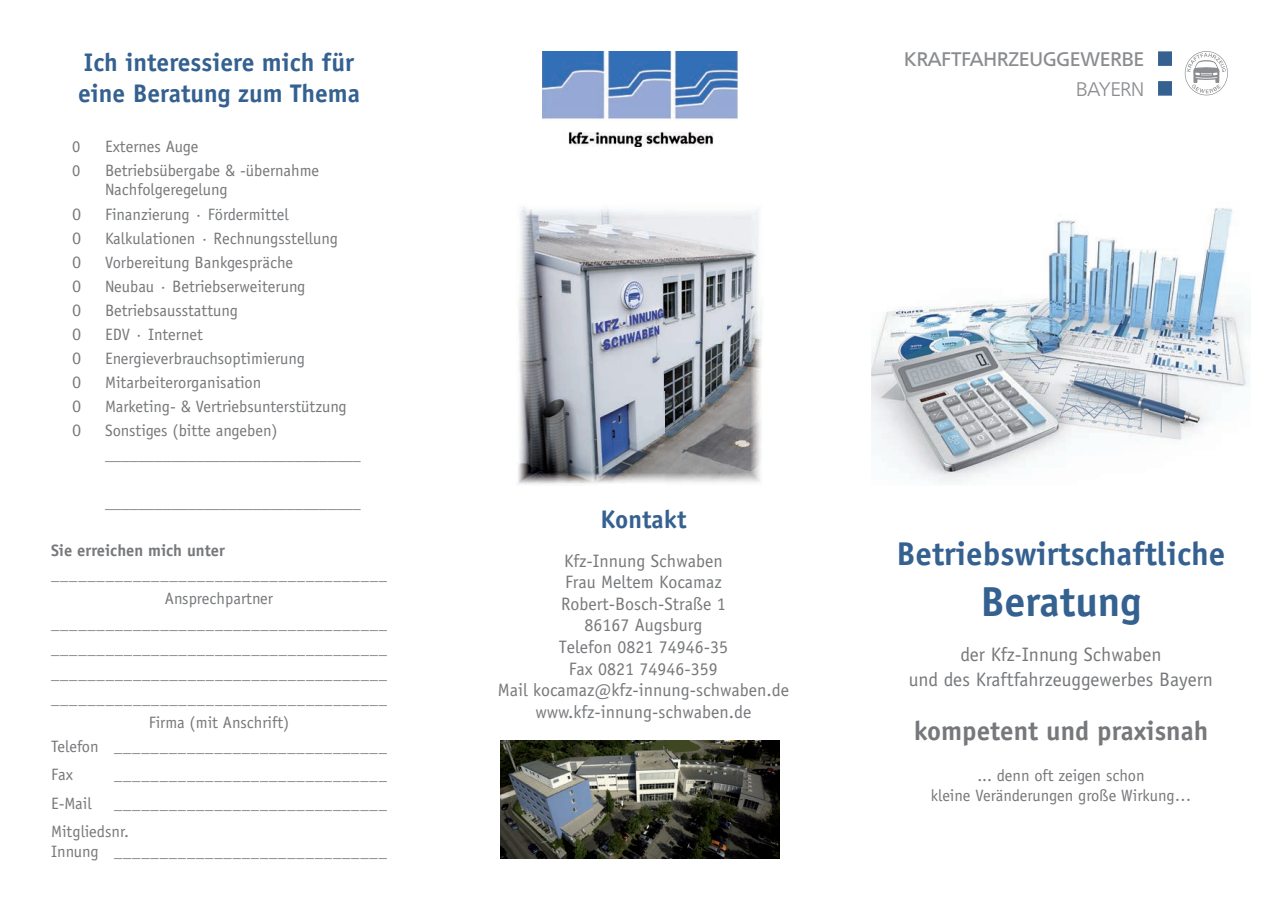
<style>
.page{position:relative;width:1280px;height:910px;background:#fff}
.page>*{position:absolute;margin:0;border:0;box-sizing:border-box;transform-origin:0 0}
.t1{font:700 42px "Officina Sans";color:#356190}
.t2{font:700 33px "Officina Sans";color:#356190}
.t3{font:700 27px "Officina Sans";color:#76787b}
.t4{font:700 25.5px/30.6px "Officina Sans";color:#356190}
.t5{font:19.5px/25.2px "Officina Sans";color:#76787b;text-align:center}
.t6{font:19.5px "Freeborn SB";color:#8a8c8f}
.t7{font:300 19.5px "Freeborn SB";color:#8a8c8f}
.t8{font:18px/21.6px "Officina Sans";color:#76787b;text-align:center}
.t9{font:16.5px/24.6px "Officina Sans";color:#76787b}
.t10{font:700 16.5px "Officina Sans";color:#76787b}
.s1{font-family:"Officina Sans ITC Pro"}
</style>
<div class="page">
<svg style="left:1185px;top:51px;width:43px;height:44px"></svg>
<div style="left:1158px;top:51px;width:14px;height:15px;background:#356190;border:2px solid #356190"></div>
<div style="left:1158px;top:81px;width:14px;height:15px;background:#356190;border:2px solid #356190"></div>
<img style="left:871px;top:208px;width:378px;height:274px">
<img style="left:542px;top:51px;width:195px;height:96px">
<img style="left:518px;top:206px;width:244px;height:278px">
<img style="left:501px;top:741px;width:278px;height:118px">
<h3 class="t4" style="left:78px;top:47px;width:283px">Ich interessiere mich für eine Beratung zum Thema</h3>
<p class="t9" style="left:72px;top:134px;width:10px">0</p>
<p class="t9" style="left:105px;top:134px;width:95px">Externes Auge</p>
<p class="t9" style="left:72px;top:158px;width:10px">0</p>
<p class="t9" style="left:105px;top:160px;width:215px;line-height:19.8px">Betriebsübergabe &amp; -übernahme<br>Nachfolgeregelung</p>
<p class="t9" style="left:72px;top:202px;width:11px">O</p>
<p class="t9" style="left:105px;top:202px;width:185px">Finanzierung · Fördermittel</p>
<p class="t9" style="left:72px;top:226px;width:11px">O</p>
<p class="t9" style="left:105px;top:226px;width:234px">Kalkulationen · Rechnungsstellung</p>
<p class="t9" style="left:72px;top:250px;width:11px">O</p>
<p class="t9" style="left:105px;top:250px;width:190px">Vorbereitung Bankgespräche</p>
<p class="t9" style="left:72px;top:274px;width:11px">O</p>
<p class="t9" style="left:105px;top:274px;width:202px">Neubau · Betriebserweiterung</p>
<p class="t9" style="left:72px;top:298px;width:11px">O</p>
<p class="t9" style="left:105px;top:298px;width:134px">Betriebsausstattung</p>
<p class="t9" style="left:72px;top:322px;width:11px">O</p>
<p class="t9" style="left:105px;top:322px;width:99px">EDV · Internet</p>
<p class="t9" style="left:72px;top:346px;width:11px">O</p>
<p class="t9" style="left:105px;top:346px;width:201px">Energieverbrauchsoptimierung</p>
<p class="t9" style="left:72px;top:370px;width:11px">O</p>
<p class="t9" style="left:105px;top:370px;width:158px">Mitarbeiterorganisation</p>
<p class="t9" style="left:72px;top:394px;width:11px">O</p>
<p class="t9" style="left:105px;top:394px;width:243px">Marketing- &amp; Vertriebsunterstützung</p>
<p class="t9" style="left:72px;top:418px;width:11px">O</p>
<p class="t9" style="left:105px;top:418px;width:257px;line-height:24px">Sonstiges (bitte angeben) _______________________________</p>
<p class="t9" style="left:105px;top:490px;width:257px">_______________________________</p>
<p class="t10" style="left:51px;top:540px;width:175px">Sie erreichen mich unter</p>
<p class="t9" style="left:51px;top:562px;width:338px;text-align:center">_____________________________________ Ansprechpartner _____________________________________ _____________________________________ _____________________________________ _____________________________________ Firma (mit Anschrift)<br>Telefon ______________________________</p>
<p class="t9" style="left:51px;top:763px;width:23px">Fax</p>
<p class="t9" style="left:114px;top:763px;width:274px">______________________________</p>
<p class="t9" style="left:51px;top:791px;width:42px">E-Mail</p>
<p class="t9" style="left:51px;top:789px;width:337px;line-height:28.3px;text-indent:63px">______________________________<br>Mitgliedsnr.</p>
<p class="t9" style="left:51px;top:839px;width:337px">Innung ______________________________</p>
<p class="t6" style="left:904px;top:48px;width:241px">KRAFTFAHRZEUGGEWERBE</p>
<p class="t7" style="left:1076px;top:78px;width:69px">BAYERN</p>
<h3 class="t4" style="left:600px;top:504px;width:87px">Kontakt</h3>
<p class="t8" style="left:498px;top:550px;width:293px">Kfz-Innung Schwaben<br>Frau Meltem Ko<span class="s1">camaz<br></span>Robert-Bosch-Straße 1<br>86167 Augsburg<br>Telefon 0821 74946-35<br>Fax 0821 74946-359<br>Mail ko<span class="s1">camaz</span>@kfz-innung-schwaben.de www.kfz-innung-schwaben.de</p>
<h2 class="t2" style="left:896px;top:533px;width:330px">Betriebswirtschaftliche</h2>
<h1 class="t1" style="left:980px;top:575px;width:162px">Beratung</h1>
<p class="t5" style="left:909px;top:641px;width:306px">der Kfz-Innung Schwaben<br>und des Kraftfahrzeuggewerbes Bayern</p>
<h3 class="t3" style="left:914px;top:714px;width:296px">kompetent und praxisnah</h3>
<p class="t9" style="left:931px;top:766px;width:262px;line-height:19.8px;text-align:center">... denn oft zeigen schon<br>kleine Veränderungen große Wirkung…</p>
</div>
